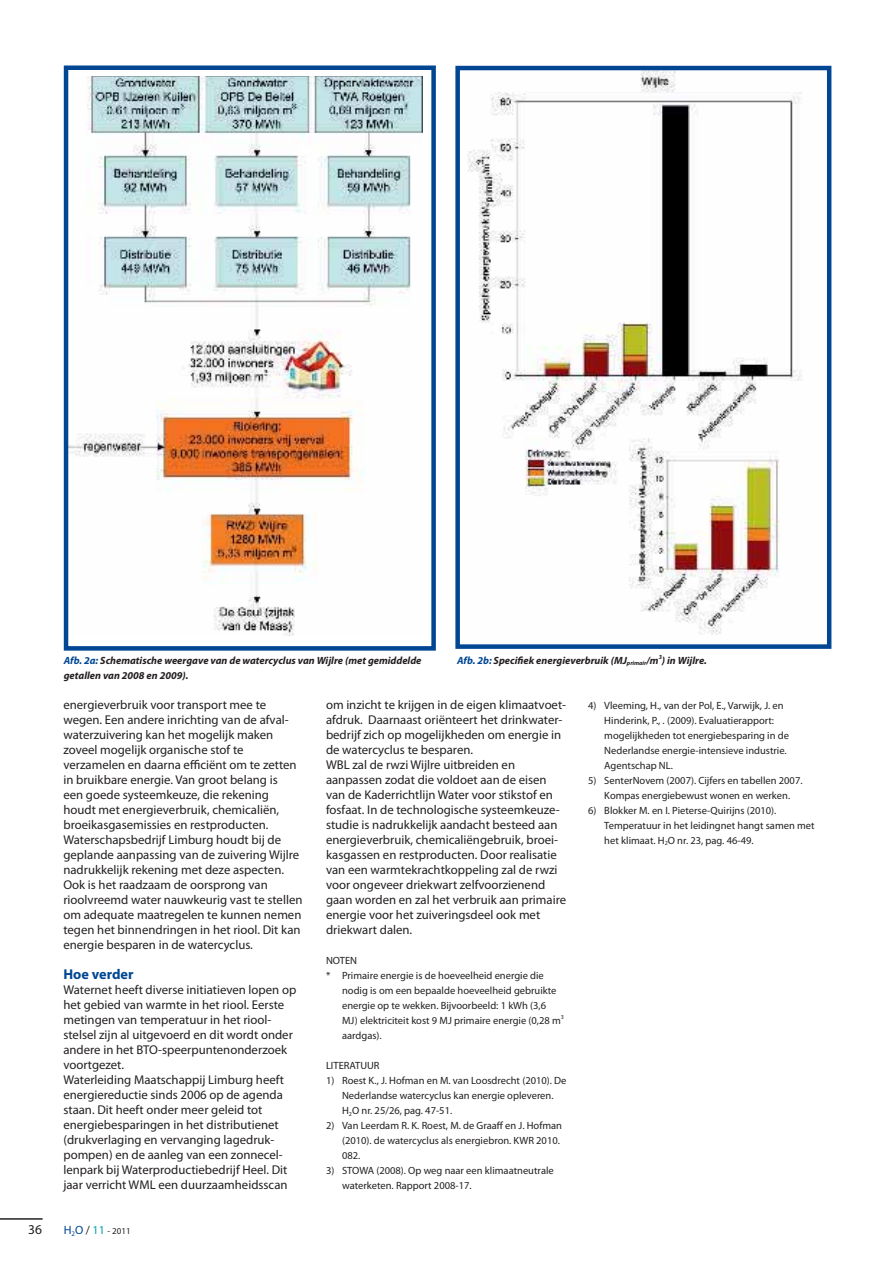
<style>
.page{position:relative;width:893px;height:1263px;background:#fff}
.page>*{position:absolute;margin:0;border:0;box-sizing:border-box;transform-origin:0 0}
.t1{font:700 14.25px "Myriad Pro";color:#004693}
.t2{font:13.5px "Myriad Pro";color:#231f20}
.t3{font:12.75px/15px "Myriad Pro";color:#231f20}
.t4{font:10.5px/15px "Myriad Pro";color:#231f20}
.t5{font:italic 700 10.5px/15px "Myriad Pro";color:#231f20}
.t6{font:9px "Myriad Pro";color:#231f20}
.t7{font:italic 700 6.15px "Myriad Pro";color:#231f20}
.t8{font:6.15px "Myriad Pro";color:#231f20}
.s1{color:#004693}
.s2{font-size:12px;color:#004693}
.s3{font-size:12px}
.s4{font-size:12px;color:#00a2b1}
.s5{font-style:italic}
</style>
<div class="page">
<hr style="left:0;top:1219px;width:43px;height:1px;background:#231f20">
<img style="left:69px;top:76px;width:354px;height:559px">
<div style="left:64px;top:65px;width:372px;height:586px;border:4px solid #004693"></div>
<img style="left:467px;top:71px;width:335px;height:564px">
<div style="left:455px;top:66px;width:376px;height:583px;border:4px solid #004693"></div>
<p class="t7" style="left:659px;top:655px;width:5px">3</p>
<p class="t5" style="left:64px;top:654px;width:359px"><span class="s1">Afb. 2a:</span> Schematische weergave van de watercyclus van Wijlre (met gemiddelde getallen van 2008 en 2009).</p>
<p class="t5" style="left:457px;top:654px;width:251px"><span class="s1">Afb. 2b:</span> Specifiek energieverbruik (MJ<sub>primair</sub>/m ) in Wijlre.</p>
<p class="t3" style="left:63px;top:698px;width:241px">energieverbruik voor transport mee te wegen. Een andere inrichting van de afval&shy;waterzuivering kan het mogelijk maken zoveel mogelijk organische stof te verzamelen en daarna efficiënt om te zetten in bruikbare energie. Van groot belang is<br>een goede systeemkeuze, die rekening houdt met energieverbruik, chemicaliën, broeikasgasemissies en restproducten.<br>Waterschapsbedrijf Limburg houdt bij de geplande aanpassing van de zuivering Wijlre nadrukkelijk rekening met deze aspecten.<br>Ook is het raadzaam de oorsprong van rioolvreemd water nauwkeurig vast te stellen om adequate maatregelen te kunnen nemen tegen het binnendringen in het riool. Dit kan energie besparen in de watercyclus.</p>
<p class="t1" style="left:63px;top:969px;width:72px">Hoe verder</p>
<p class="t3" style="left:63px;top:983px;width:234px">Waternet heeft diverse initiatieven lopen op het gebied van warmte in het riool. Eerste metingen van temperatuur in het riool&shy;stelsel zijn al uitgevoerd en dit wordt onder andere in het BTO-speerpuntenonderzoek voortgezet.<br>Waterleiding Maatschappij Limburg heeft energiereductie sinds 2006 op de agenda staan. Dit heeft onder meer geleid tot energiebesparingen in het distributienet (drukverlaging en vervanging lagedruk&shy;pompen) en de aanleg van een zonnecel&shy;lenpark bij Waterproductiebedrijf Heel. Dit jaar verricht WML een duurzaamheidsscan</p>
<p class="t2" style="left:28px;top:1224px;width:15px">36</p>
<p class="t6" style="left:64px;top:1227px;width:68px"><span class="s2">H</span><sub>2</sub><span class="s2">O</span> <span class="s3">/</span> <span class="s4">11</span> - 2011</p>
<p class="t3" style="left:326px;top:698px;width:242px">om inzicht te krijgen in de eigen klimaatvoet&shy;afdruk. Daarnaast oriënteert het drinkwater&shy;bedrijf zich op mogelijkheden om energie in de watercyclus te besparen.<br>WBL zal de rwzi Wijlre uitbreiden en aanpassen zodat die voldoet aan de eisen van de Kaderrichtlijn Water voor stikstof en fosfaat. In de technologische systeemkeuze&shy;studie is nadrukkelijk aandacht besteed aan energieverbruik, chemicaliëngebruik, broei&shy;kasgassen en restproducten. Door realisatie van een warmtekrachtkoppeling zal de rwzi voor ongeveer driekwart zelfvoorzienend gaan worden en zal het verbruik aan primaire energie voor het zuiveringsdeel ook met driekwart dalen.</p>
<p class="t4" style="left:326px;top:954px;width:33px">NOTEN</p>
<p class="t4" style="left:326px;top:969px;width:219px">* Primaire energie is de hoeveelheid energie die</p>
<p class="t4" style="left:342px;top:984px;width:216px">nodig is om een bepaalde hoeveelheid gebruikte</p>
<p class="t4" style="left:342px;top:999px;width:206px">energie op te wekken. Bijvoorbeeld: 1 kWh (3,6</p>
<p class="t4" style="left:342px;top:1014px;width:220px">MJ) elektriciteit kost 9 MJ primaire energie (0,28 m</p>
<p class="t8" style="left:561px;top:1015px;width:5px">3</p>
<p class="t4" style="left:342px;top:1029px;width:41px">aardgas).</p>
<p class="t4" style="left:326px;top:1059px;width:55px">LITERATUUR</p>
<p class="t4" style="left:342px;top:1074px;width:226px;text-indent:-16px">1) Roest K., J. Hofman en M. van Loosdrecht (2010). De<br>Nederlandse watercyclus kan energie opleveren.<br>H<sub>2</sub>O nr. 25/26, pag. 47-51.</p>
<p class="t4" style="left:342px;top:1119px;width:222px;text-indent:-16px">2) Van Leerdam R. K. Roest, M. de Graaff en J. Hofman (2010). de watercyclus als energiebron. KWR 2010.<br>082.</p>
<p class="t4" style="left:342px;top:1164px;width:213px;text-indent:-16px">3) STOWA (2008). Op weg naar een klimaatneutrale waterketen. Rapport 2008-17.</p>
<p class="t4" style="left:604px;top:699px;width:186px;text-indent:-16px">4) Vleeming, H., van der Pol, E., Varwijk, J. en Hinderink, P., <span class="s5">.</span> (2009). Evaluatierapport: mogelijkheden tot energiebesparing in de Nederlandse energie-intensieve industrie.<br>Agentschap NL.</p>
<p class="t4" style="left:588px;top:774px;width:216px;text-align:center">5) SenterNovem (2007). Cijfers en tabellen 2007.<br>Kompas energiebewust wonen en werken.</p>
<p class="t4" style="left:604px;top:804px;width:212px;text-indent:-16px">6) Blokker M. en I. Pieterse-Quirijns (2010).<br>Temperatuur in het leidingnet hangt samen met het klimaat. H<sub>2</sub>O nr. 23, pag. 46-49.</p>
</div>
